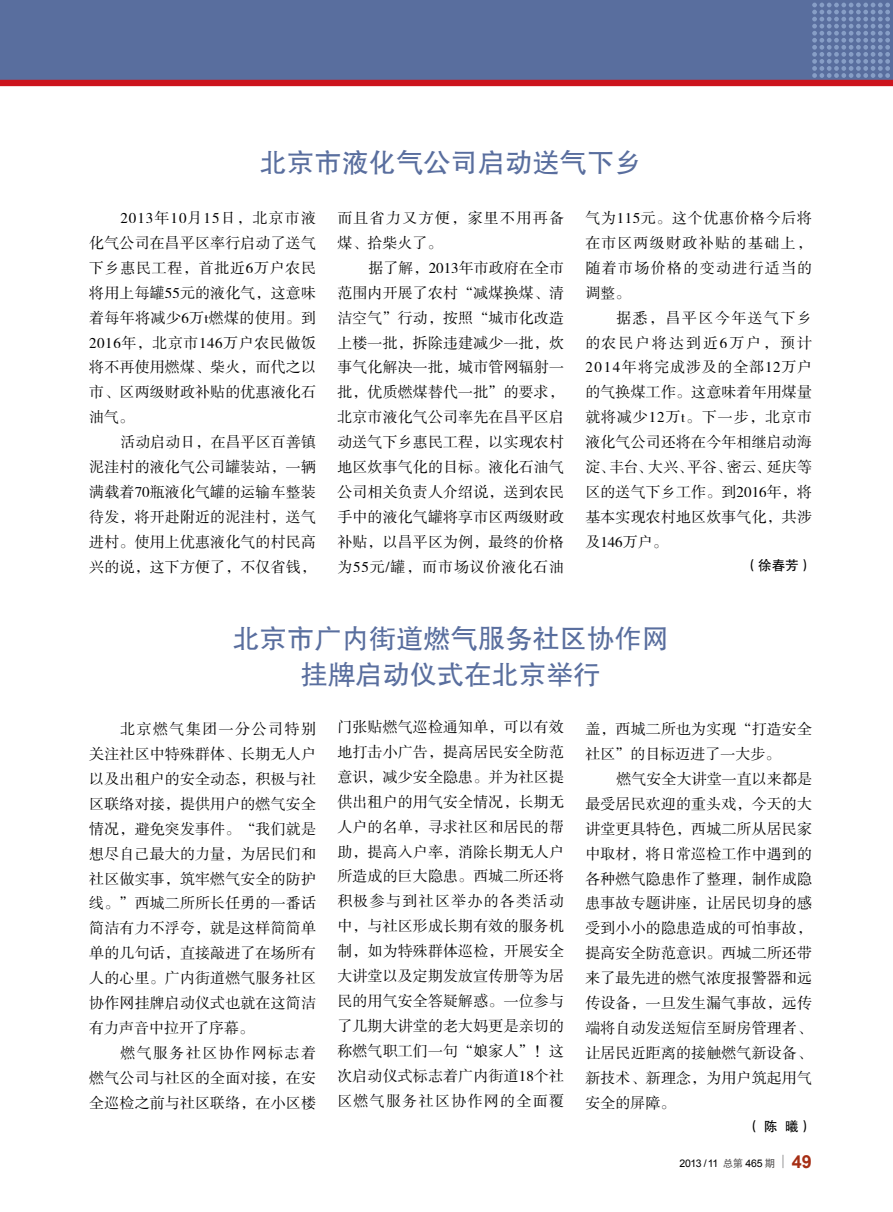
<style>
.page{position:relative;width:893px;height:1212px;background:#fff}
.page>*{position:absolute;margin:0;border:0;box-sizing:border-box;transform-origin:0 0}
.t1{font:27px/36px "FZHTJW GB1 0";letter-spacing:.01em;color:#596e9e;text-align:center}
.t2{font:15px/24.9px "FZSSJW GB1 0";letter-spacing:.01em;color:#000;text-align:justify}
.t3{font:15px/24.9px "FZSSJW GB1 0";letter-spacing:.085em;color:#000}
.t4{font:13.5px "FZHTJW GB1 0";color:#000}
.t5{font:10.5px "Arial";letter-spacing:-.04em;color:#000}
.s1{font-family:"FZHTJW GB1 0";color:#595757}
.s2{font-weight:700;font-size:18px;color:#a62e14}
</style>
<div class="page">
<div style="left:0;top:0;width:893px;height:82px;background:#596e9e"></div>
<div style="left:0;top:80px;width:893px;height:6px;background:#cc141d"></div>
<svg style="left:812px;top:3px;width:78px;height:75px"></svg>
<svg style="left:782px;top:1155px;width:1px;height:13px"></svg>
<h1 class="t1" style="left:260px;top:145px;width:383px">北京市液化气公司启动送气下乡</h1>
<p class="t3" style="left:337px;top:206px;width:228px">而且省力又方便，家里不用再备煤、拾柴火了。</p>
<p class="t2" style="left:337px;top:256px;width:228px;text-indent:31px">据了解，2013年市政府在全市范围内开展了农村“减煤换煤、清洁空气”行动，按照“城市化改造上楼一批，拆除违建减少一批，炊事气化解决一批，城市管网辐射一批，优质燃煤替代一批”的要求，北京市液化气公司率先在昌平区启动送气下乡惠民工程，以实现农村地区炊事气化的目标。液化石油气公司相关负责人介绍说，送到农民手中的液化气罐将享市区两级财政补贴，以昌平区为例，最终的价格为55元/罐，而市场议价液化石油</p>
<p class="t2" style="left:585px;top:206px;width:228px">气为115元。这个优惠价格今后将在市区两级财政补贴的基础上，随着市场价格的变动进行适当的调整。</p>
<p class="t2" style="left:585px;top:306px;width:228px;text-indent:31px">据悉，昌平区今年送气下乡的农民户将达到近6万户，预计2014年将完成涉及的全部12万户的气换煤工作。这意味着年用煤量就将减少12万t。下一步，北京市液化气公司还将在今年相继启动海淀、丰台、大兴、平谷、密云、延庆等区的送气下乡工作。到2016年，将基本实现农村地区炊事气化，共涉及146万户。</p>
<p class="t4" style="left:745px;top:558px;width:69px">（徐春芳）</p>
<p class="t2" style="left:89px;top:206px;width:228px;text-indent:31px">2013年10月15日，北京市液化气公司在昌平区率行启动了送气下乡惠民工程，首批近6万户农民将用上每罐55元的液化气，这意味着每年将减少6万t燃煤的使用。到2016年，北京市146万户农民做饭将不再使用燃煤、柴火，而代之以市、区两级财政补贴的优惠液化石油气。</p>
<p class="t2" style="left:89px;top:430px;width:228px;text-indent:31px">活动启动日，在昌平区百善镇泥洼村的液化气公司罐装站，一辆满载着70瓶液化气罐的运输车整装待发，将开赴附近的泥洼村，送气进村。使用上优惠液化气的村民高兴的说，这下方便了，不仅省钱，</p>
<h1 class="t1" style="left:233px;top:620px;width:438px">北京市广内街道燃气服务社区协作网挂牌启动仪式在北京举行</h1>
<p class="t2" style="left:337px;top:715px;width:228px">门张贴燃气巡检通知单，可以有效地打击小广告，提高居民安全防范意识，减少安全隐患。并为社区提供出租户的用气安全情况，长期无人户的名单，寻求社区和居民的帮助，提高入户率，消除长期无人户所造成的巨大隐患。西城二所还将积极参与到社区举办的各类活动中，与社区形成长期有效的服务机制，如为特殊群体巡检，开展安全大讲堂以及定期发放宣传册等为居民的用气安全答疑解惑。一位参与了几期大讲堂的老大妈更是亲切的称燃气职工们一句“娘家人”！这次启动仪式标志着广内街道18个社区燃气服务社区协作网的全面覆</p>
<p class="t2" style="left:585px;top:717px;width:228px">盖，西城二所也为实现“打造安全社区”的目标迈进了一大步。</p>
<p class="t2" style="left:89px;top:717px;width:228px;text-indent:31px">北京燃气集团一分公司特别关注社区中特殊群体、长期无人户以及出租户的安全动态，积极与社区联络对接，提供用户的燃气安全情况，避免突发事件。“我们就是想尽自己最大的力量，为居民们和社区做实事，筑牢燃气安全的防护线。”西城二所所长任勇的一番话简洁有力不浮夸，就是这样简简单单的几句话，直接敲进了在场所有人的心里。广内街道燃气服务社区协作网挂牌启动仪式也就在这简洁有力声音中拉开了序幕。</p>
<p class="t2" style="left:89px;top:1041px;width:228px;text-indent:31px">燃气服务社区协作网标志着燃气公司与社区的全面对接，在安全巡检之前与社区联络，在小区楼</p>
<p class="t2" style="left:585px;top:767px;width:228px;text-indent:31px">燃气安全大讲堂一直以来都是最受居民欢迎的重头戏，今天的大讲堂更具特色，西城二所从居民家中取材，将日常巡检工作中遇到的各种燃气隐患作了整理，制作成隐患事故专题讲座，让居民切身的感受到小小的隐患造成的可怕事故，提高安全防范意识。西城二所还带来了最先进的燃气浓度报警器和远传设备，一旦发生漏气事故，远传端将自动发送短信至厨房管理者、让居民近距离的接触燃气新设备、新技术、新理念，为用户筑起用气安全的屏障。</p>
<p class="t4" style="left:747px;top:1119px;width:67px">（ 陈 曦）</p>
<p class="t5" style="left:680px;top:1156px;width:134px">2013 / 11 <span class="s1">总第</span> 465 <span class="s1">期</span> <span class="s2">49</span></p>
</div>
